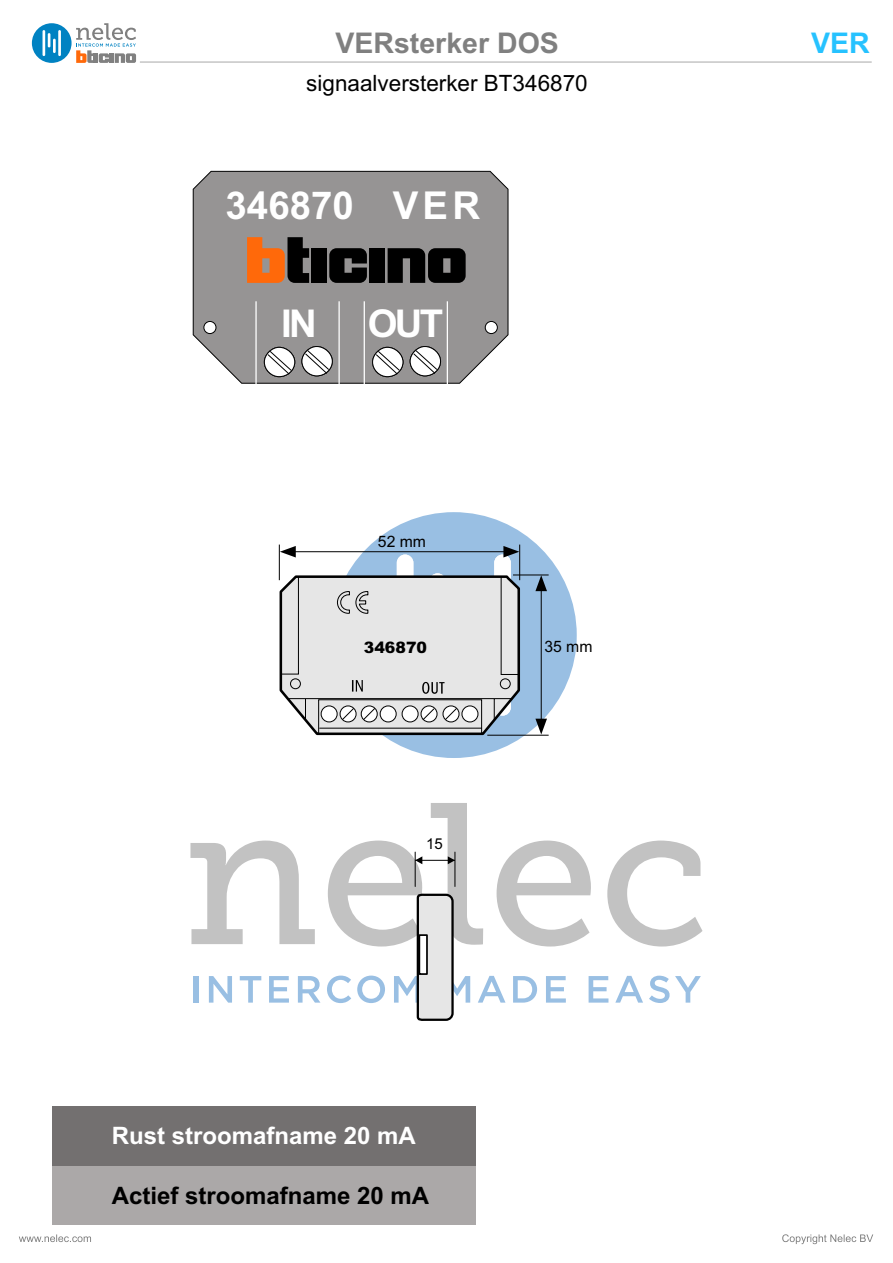
<style>
.page{position:relative;width:893px;height:1263px;background:#fff}
.page>*{position:absolute;margin:0;border:0;box-sizing:border-box;transform-origin:0 0}
.t1{font:700 38.4px "Arial";color:#fff}
.t2{font:700 38.25px "Arial";color:#fff}
.t3{font:700 28.5px "Arial";color:#808080}
.t4{font:700 28.5px "Arial";color:#26c2ff}
.t5{font:700 24px "Arial";color:#000}
.t6{font:700 24px "Arial";color:#fff}
.t7{font:22.5px "Arial";color:#000}
.t8{font:15.75px "Arial";color:#000}
.t9{font:900 15.75px "Arial";color:#000}
.t10{font:15px "Arial";color:#000}
</style>
<div class="page">
<svg style="left:19px;top:1234px;width:72px;height:8px"></svg>
<svg style="left:782px;top:1234px;width:91px;height:10px"></svg>
<hr style="left:140px;top:61px;width:732px;height:2px;background:#ccc">
<div style="left:32px;top:23px;width:40px;height:40px;background:#0082c2;border-radius:50%"></div>
<hr style="left:43px;top:30px;width:2px;height:26px;background:#fff">
<svg style="left:48px;top:33px;width:2px;height:14px"></svg>
<hr style="left:58px;top:30px;width:3px;height:26px;background:#fff">
<hr style="left:53px;top:39px;width:3px;height:14px;background:#fff">
<svg style="left:76px;top:23px;width:60px;height:40px"></svg>
<div style="left:194px;top:976px;width:5px;height:27px;background:#99bfe3"></div>
<svg style="left:209px;top:976px;width:23px;height:27px"></svg>
<svg style="left:240px;top:976px;width:21px;height:27px"></svg>
<svg style="left:269px;top:976px;width:20px;height:27px"></svg>
<svg style="left:298px;top:976px;width:22px;height:27px"></svg>
<svg style="left:331px;top:512px;width:246px;height:246px;fill:#99bfe3"></svg>
<div style="left:397px;top:554px;width:16px;height:162px;background:#fff;border-radius:8px"></div>
<div style="left:494px;top:554px;width:17px;height:162px;background:#fff;border-radius:8px"></div>
<svg style="left:190px;top:840px;width:125px;height:104px"></svg>
<svg style="left:193px;top:171px;width:315px;height:213px;fill:#969494"></svg>
<div style="left:204px;top:321px;width:12px;height:13px;background:#fff;border:1px solid #000;border-radius:50%"></div>
<div style="left:485px;top:321px;width:12px;height:13px;background:#fff;border:1px solid #000;border-radius:50%"></div>
<svg style="left:329px;top:248px;width:38px;height:35px"></svg>
<div style="left:370px;top:248px;width:15px;height:35px;background:#000"></div>
<div style="left:311px;top:248px;width:16px;height:35px;background:#000"></div>
<svg style="left:388px;top:248px;width:78px;height:35px"></svg>
<svg style="left:247px;top:237px;width:62px;height:46px"></svg>
<hr style="left:364px;top:301px;width:1px;height:83px;background:#fff">
<hr style="left:447px;top:301px;width:1px;height:83px;background:#fff">
<svg style="left:410px;top:346px;width:31px;height:30px"></svg>
<svg style="left:413px;top:350px;width:24px;height:24px"></svg>
<svg style="left:372px;top:347px;width:31px;height:30px"></svg>
<svg style="left:376px;top:351px;width:24px;height:24px"></svg>
<hr style="left:255px;top:301px;width:2px;height:83px;background:#fff">
<hr style="left:338px;top:301px;width:2px;height:83px;background:#fff">
<svg style="left:302px;top:346px;width:31px;height:30px"></svg>
<svg style="left:305px;top:350px;width:24px;height:24px"></svg>
<svg style="left:264px;top:347px;width:31px;height:30px"></svg>
<svg style="left:267px;top:351px;width:25px;height:24px"></svg>
<svg style="left:327px;top:840px;width:375px;height:181px"></svg>
<hr style="left:487px;top:735px;width:62px;height:1px;background:#000">
<hr style="left:279px;top:545px;width:1px;height:35px;background:#000">
<hr style="left:519px;top:545px;width:1px;height:35px;background:#000">
<hr style="left:513px;top:575px;width:36px;height:1px;background:#000">
<hr style="left:292px;top:551px;width:215px;height:1px;background:#000">
<svg style="left:280px;top:546px;width:16px;height:11px"></svg>
<svg style="left:503px;top:546px;width:16px;height:11px"></svg>
<hr style="left:541px;top:587px;width:1px;height:136px;background:#000">
<svg style="left:535px;top:719px;width:12px;height:15px"></svg>
<svg style="left:535px;top:575px;width:12px;height:16px"></svg>
<svg style="left:278px;top:574px;width:243px;height:163px"></svg>
<div style="left:53px;top:1165px;width:423px;height:59px;background:#aba8a8"></div>
<div style="left:53px;top:1106px;width:423px;height:59px;background:#737070"></div>
<p class="t3" style="left:335px;top:33px;width:225px">VERsterker DOS</p>
<p class="t7" style="left:306px;top:74px;width:283px">signaalversterker BT346870</p>
<h1 class="t1" style="left:226px;top:191px;width:256px">346870 VER</h1>
<h2 class="t2" style="left:281px;top:309px;width:37px">IN</h2>
<h2 class="t2" style="left:368px;top:309px;width:77px">OUT</h2>
<p class="t8" style="left:378px;top:535px;width:50px">52 mm</p>
<p class="t9" style="left:364px;top:641px;width:65px">346870</p>
<p class="t8" style="left:544px;top:640px;width:50px">35 mm</p>
<p class="t10" style="left:426px;top:838px;width:18px">15</p>
<p class="t6" style="left:112px;top:1127px;width:306px">Rust stroomafname 20 mA</p>
<p class="t5" style="left:112px;top:1186px;width:319px">Actief stroomafname 20 mA</p>
<p class="t4" style="left:811px;top:33px;width:60px">VER</p>
</div>
